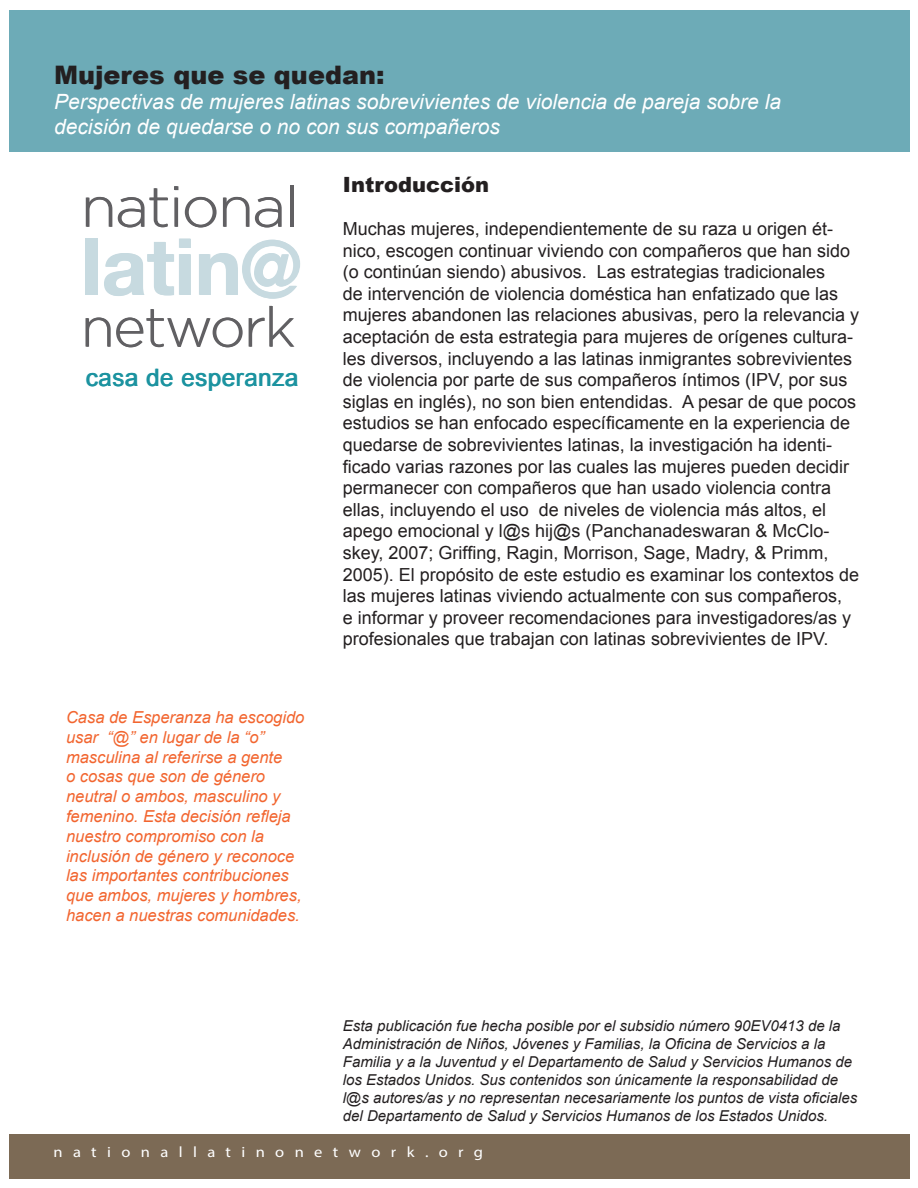
<style>
.page{position:relative;width:918px;height:1188px;background:#fff}
.page>*{position:absolute;margin:0;border:0;box-sizing:border-box;transform-origin:0 0}
.t1{font:900 25.5px "Arial";color:#231f20}
.t2{font:24px "Arial";letter-spacing:.025em;color:#1c93a0}
.t3{font:italic 21px/25.2px "Arial";color:#fff}
.t4{font:900 21px "Arial";color:#231f20}
.t5{font:18px/21.6px "Arial";color:#231f20}
.t6{font:italic 16.5px/19.8px "Arial";color:#f2652f}
.t7{font:italic 15px/18px "Arial";color:#231f20}
.t8{font:15px "Myriad Pro";letter-spacing:.63em;color:#fff;scale:1.1 1}
</style>
<div class="page">
<hr style="left:175px;top:198px;width:3px;height:29px;background:#616063">
<hr style="left:291px;top:185px;width:3px;height:42px;background:#616063">
<div style="left:87px;top:239px;width:11px;height:56px;background:#c7dae0"></div>
<div style="left:9px;top:10px;width:900px;height:142px;background:#6dabb7"></div>
<svg style="left:86px;top:197px;width:26px;height:30px"></svg>
<svg style="left:118px;top:188px;width:50px;height:40px"></svg>
<svg style="left:174px;top:186px;width:4px;height:4px"></svg>
<hr style="left:174px;top:198px;width:3px;height:29px;background:#616063">
<svg style="left:185px;top:197px;width:32px;height:30px"></svg>
<svg style="left:223px;top:197px;width:59px;height:31px"></svg>
<hr style="left:290px;top:185px;width:3px;height:42px;background:#616063">
<div style="left:86px;top:239px;width:11px;height:56px;background:#c7dae0"></div>
<svg style="left:104px;top:239px;width:87px;height:57px"></svg>
<svg style="left:199px;top:240px;width:101px;height:59px"></svg>
<svg style="left:86px;top:309px;width:157px;height:38px"></svg>
<svg style="left:249px;top:306px;width:45px;height:41px"></svg>
<div style="left:9px;top:1134px;width:900px;height:45px;background:#7c6a55"></div>
<p class="t1" style="left:54px;top:60px;width:332px">Mujeres que se quedan:</p>
<p class="t3" style="left:54px;top:89px;width:729px">Perspectivas de mujeres latinas sobrevivientes de violencia de pareja sobre la decisión de quedarse o no con sus compañeros</p>
<p class="t2" style="left:86px;top:362px;width:214px">casa de esperanza</p>
<p class="t6" style="left:66px;top:708px;width:240px">Casa de Esperanza ha escogido usar “@” en lugar de la “o” masculina al referirse a gente<br>o cosas que son de género neutral o ambos, masculino y femenino. Esta decisión refleja nuestro compromiso con la inclusión de género y reconoce las importantes contribuciones que ambos, mujeres y hombres, hacen a nuestras comunidades.</p>
<p class="t4" style="left:343px;top:173px;width:148px">Introducción</p>
<p class="t5" style="left:343px;top:218px;width:518px">Muchas mujeres, independientemente de su raza u origen ét&shy;nico, escogen continuar viviendo con compañeros que han sido (o continúan siendo) abusivos. Las estrategias tradicionales<br>de intervención de violencia doméstica han enfatizado que las mujeres abandonen las relaciones abusivas, pero la relevancia y aceptación de esta estrategia para mujeres de orígenes cultura&shy;les diversos, incluyendo a las latinas inmigrantes sobrevivientes de violencia por parte de sus compañeros íntimos (IPV, por sus siglas en inglés), no son bien entendidas. A pesar de que pocos estudios se han enfocado específicamente en la experiencia de quedarse de sobrevivientes latinas, la investigación ha identi&shy;ficado varias razones por las cuales las mujeres pueden decidir permanecer con compañeros que han usado violencia contra ellas, incluyendo el uso de niveles de violencia más altos, el apego emocional y l@s hij@s (Panchanadeswaran &amp; McClo&shy;skey, 2007; Griffing, Ragin, Morrison, Sage, Madry, &amp; Primm, 2005). El propósito de este estudio es examinar los contextos de las mujeres latinas viviendo actualmente con sus compañeros,<br>e informar y proveer recomendaciones para investigadores/as y profesionales que trabajan con latinas sobrevivientes de IPV.</p>
<p class="t7" style="left:343px;top:1017px;width:516px">Esta publicación fue hecha posible por el subsidio número 90EV0413 de la Administración de Niños, Jóvenes y Familias, la Oficina de Servicios a la Familia y a la Juventud y el Departamento de Salud y Servicios Humanos de los Estados Unidos. Sus contenidos son únicamente la responsabilidad de l@s autores/as y no representan necesariamente los puntos de vista oficiales del Departamento de Salud y Servicios Humanos de los Estados Unidos.</p>
<p class="t8" style="left:53px;top:1142px;width:392px">nationallatinonetwork.org</p>
</div>
